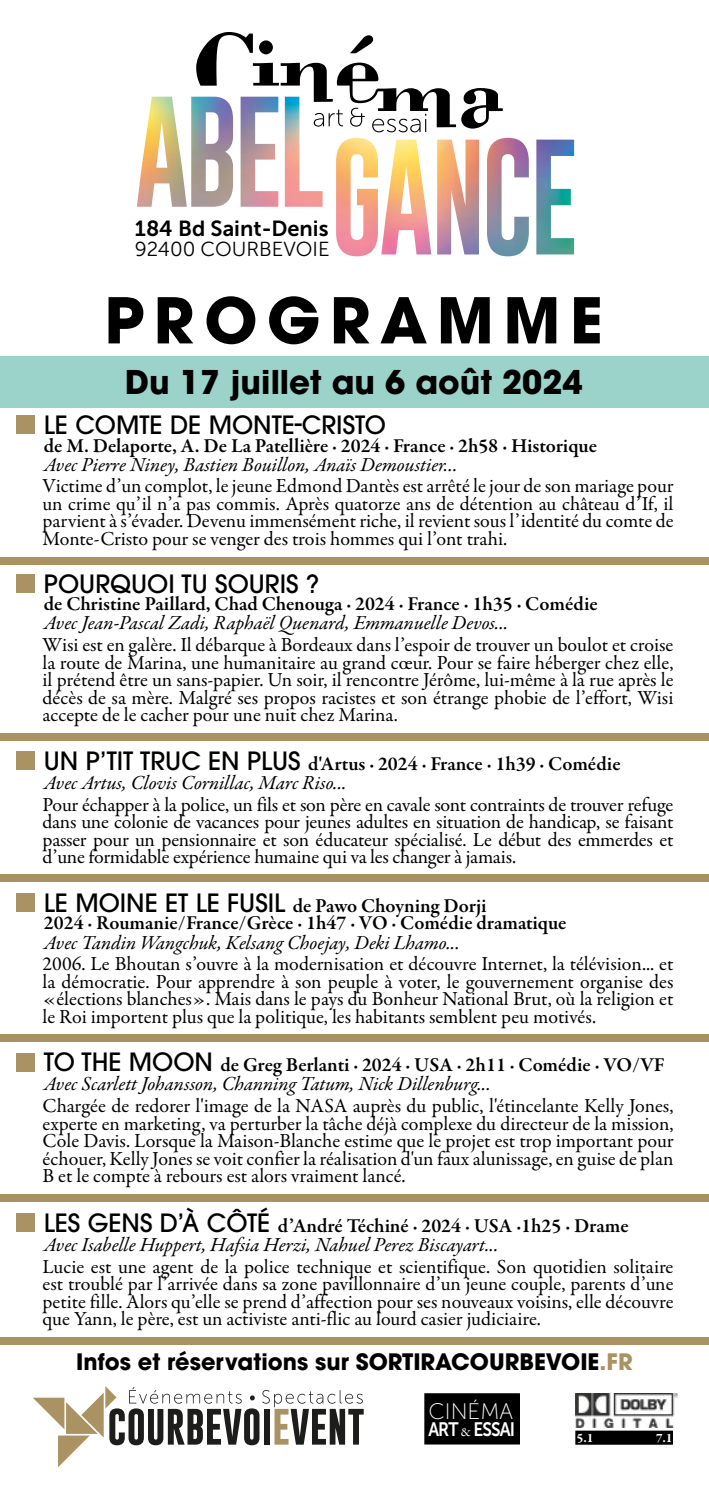
<style>
.page{position:relative;width:709px;height:1489px;background:#fff}
.page>*{position:absolute;margin:0;border:0;box-sizing:border-box;transform-origin:0 0}
.t1{font:700 62.5px "ITC Avant Garde Pro";letter-spacing:.15em;color:#000}
.t2{font:700 32.5px "ITC Avant Garde Pro";color:#000}
.t3{font:500 25px "ITC Avant Garde Pro";color:#000}
.t4{font:700 22.5px "ITC Avant Garde Pro";color:#000}
.t5{font:22.5px "Museo Sans 100";color:#fff}
.t6{font:21.75px "Museo Sans 700";color:#000}
.t7{font:20.25px "Museo Sans 300";color:#000}
.t8{font:20px/17.5px "Garamond Premr Pro";letter-spacing:-.005em;color:#000;text-align:justify}
.t9{font:italic 20px "Garamond Premr Pro";color:#000}
.t10{font:600 20px/17.5px "Garamond Premr Pro";color:#000}
.t11{font:19.5px "Museo Sans 700";letter-spacing:-.05em;color:#fff;scale:.87 1}
.t12{font:700 13.25px "Garamond Premr Pro";color:#fff}
.s1{font-family:"ITC Avant Garde Pro";font-weight:500;font-size:25px}
.s2{font-weight:600}
.s3{color:#ab9262}
.s4{font-family:"Garamond Premr Pro";font-size:13px}
</style>
<div class="page">
<div style="left:0;top:356px;width:709px;height:51px;background:#9bd2c9"></div>
<img style="left:137px;top:97px;width:50px;height:110px">
<img style="left:191px;top:97px;width:42px;height:110px">
<img style="left:240px;top:132px;width:38px;height:75px">
<img style="left:285px;top:132px;width:37px;height:75px">
<img style="left:336px;top:138px;width:42px;height:118px">
<img style="left:381px;top:140px;width:50px;height:114px">
<img style="left:437px;top:140px;width:42px;height:114px">
<img style="left:487px;top:138px;width:42px;height:118px">
<img style="left:536px;top:140px;width:38px;height:114px">
<svg style="left:196px;top:32px;width:307px;height:100px"></svg>
<svg style="left:33px;top:1386px;width:331px;height:80px"></svg>
<img style="left:575px;top:1393px;width:102px;height:34px">
<div style="left:576px;top:1431px;width:96px;height:12px;background:#000"></div>
<div style="left:575px;top:1430px;width:98px;height:14px;border:1px solid #000"></div>
<div style="left:425px;top:1393px;width:94px;height:50px;background:#000"></div>
<div style="left:424px;top:1392px;width:96px;height:52px;border:1px solid #000"></div>
<div style="left:0;top:557px;width:709px;height:7px;background:#ab9262"></div>
<div style="left:16px;top:415px;width:19px;height:19px;background:#ab9262"></div>
<div style="left:0;top:1034px;width:709px;height:7px;background:#ab9262"></div>
<div style="left:16px;top:893px;width:19px;height:18px;background:#ab9262"></div>
<div style="left:0;top:1336px;width:709px;height:7px;background:#ab9262"></div>
<div style="left:16px;top:1213px;width:19px;height:18px;background:#ab9262"></div>
<div style="left:0;top:1193px;width:709px;height:8px;background:#ab9262"></div>
<div style="left:16px;top:1052px;width:19px;height:19px;background:#ab9262"></div>
<div style="left:0;top:733px;width:709px;height:7px;background:#ab9262"></div>
<div style="left:16px;top:574px;width:19px;height:18px;background:#ab9262"></div>
<div style="left:0;top:874px;width:709px;height:7px;background:#ab9262"></div>
<div style="left:16px;top:751px;width:19px;height:18px;background:#ab9262"></div>
<p class="t6" style="left:135px;top:216px;width:195px">184 Bd Saint-Denis</p>
<p class="t7" style="left:135px;top:238px;width:196px">92400 COURBEVOIE</p>
<h1 class="t1" style="left:104px;top:278px;width:500px">PROGRAMME</h1>
<h2 class="t2" style="left:125px;top:360px;width:459px">Du 17 juillet au 6 août 2024</h2>
<p class="t3" style="left:44px;top:409px;width:344px">LE COMTE DE MONTE-CRISTO</p>
<p class="t10" style="left:44px;top:437px;width:554px">de M. Delaporte, A. De La Patellière · 2024 · France · 2h58 · Historique</p>
<p class="t8" style="left:43px;top:478px;width:632px">Victime d’un complot, le jeune Edmond Dantès est arrêté le jour de son mariage pour un crime qu’il n’a pas commis. Après quatorze ans de détention au château d’If, il parvient à s’évader. Devenu immensément riche, il revient sous l’identité du comte de Monte-Cristo pour se venger des trois hommes qui l’ont trahi.</p>
<p class="t9" style="left:44px;top:452px;width:415px">Avec Pierre Niney, Bastien Bouillon, Anaïs Demoustier...</p>
<p class="t3" style="left:44px;top:567px;width:277px">POURQUOI TU SOURIS ?</p>
<p class="t10" style="left:44px;top:595px;width:555px">de Christine Paillard, Chad Chenouga · 2024 · France · 1h35 · Comédie</p>
<p class="t8" style="left:43px;top:636px;width:632px">Wisi est en galère. Il débarque à Bordeaux dans l’espoir de trouver un boulot et croise la route de Marina, une humanitaire au grand cœur. Pour se faire héberger chez elle, il prétend être un sans-papier. Un soir, il rencontre Jérôme, lui-même à la rue après le décès de sa mère. Malgré ses propos racistes et son étrange phobie de l’effort, Wisi accepte de le cacher pour une nuit chez Marina.</p>
<p class="t9" style="left:44px;top:610px;width:466px">Avec Jean-Pascal Zadi, Raphaël Quenard, Emmanuelle Devos...</p>
<p class="t8" style="left:43px;top:743px;width:632px;line-height:40.8px"><span class="s1">UN P’TIT TRUC EN PLUS</span> <span class="s2">d'Artus · 2024 · France · 1h39 · Comédie<br></span>Pour échapper à la police, un fils et son père en cavale sont contraints de trouver refuge</p>
<p class="t8" style="left:43px;top:813px;width:632px">dans une colonie de vacances pour jeunes adultes en situation de handicap, se faisant passer pour un pensionnaire et son éducateur spécialisé. Le début des emmerdes et d’une formidable expérience humaine qui va les changer à jamais.</p>
<p class="t9" style="left:44px;top:770px;width:304px">Avec Artus, Clovis Cornillac, Marc Riso...</p>
<p class="t10" style="left:44px;top:897px;width:524px"><span class="s1">LE MOINE ET LE FUSIL</span> de Pawo Choyning Dorji<br>2024 · Roumanie/France/Grèce · 1h47 · VO · Comédie dramatique</p>
<p class="t8" style="left:43px;top:955px;width:632px">2006. Le Bhoutan s’ouvre à la modernisation et découvre Internet, la télévision... et la démocratie. Pour apprendre à son peuple à voter, le gouvernement organise des «élections blanches». Mais dans le pays du Bonheur National Brut, où la religion et le Roi importent plus que la politique, les habitants semblent peu motivés.</p>
<p class="t9" style="left:44px;top:929px;width:417px">Avec Tandin Wangchuk, Kelsang Choejay, Deki Lhamo...</p>
<p class="t8" style="left:43px;top:1045px;width:632px;line-height:40.8px"><span class="s1">TO THE MOON</span> <span class="s2">de Greg Berlanti · 2024 · USA · 2h11 · Comédie · VO/VF<br></span>Chargée de redorer l'image de la NASA auprès du public, l'étincelante Kelly Jones,</p>
<p class="t8" style="left:43px;top:1114px;width:632px">experte en marketing, va perturber la tâche déjà complexe du directeur de la mission, Cole Davis. Lorsque la Maison-Blanche estime que le projet est trop important pour échouer, Kelly Jones se voit confier la réalisation d'un faux alunissage, en guise de plan B et le compte à rebours est alors vraiment lancé.</p>
<p class="t9" style="left:44px;top:1071px;width:448px">Avec Scarlett Johansson, Channing Tatum, Nick Dillenburg...</p>
<p class="t8" style="left:43px;top:1205px;width:632px;line-height:40.8px"><span class="s1">LES GENS D’À CÔTÉ</span> <span class="s2">d’André Téchiné · 2024 · USA ·1h25 · Drame<br></span>Lucie est une agent de la police technique et scientifique. Son quotidien solitaire</p>
<p class="t8" style="left:43px;top:1275px;width:632px">est troublé par l’arrivée dans sa zone pavillonnaire d’un jeune couple, parents d’une petite fille. Alors qu’elle se prend d’affection pour ses nouveaux voisins, elle découvre que Yann, le père, est un activiste anti-flic au lourd casier judiciaire.</p>
<p class="t9" style="left:44px;top:1232px;width:456px">Avec Isabelle Huppert, Hafsia Herzi, Nahuel Perez Biscayart...</p>
<p class="t4" style="left:76px;top:1346px;width:558px">Infos et réservations sur SORTIRACOURBEVOIE<span class="s3">.FR</span></p>
<p class="t5" style="left:428px;top:1398px;width:86px">CINÉMA</p>
<p class="t11" style="left:428px;top:1418px;width:101px">ART <span class="s4">&amp;</span> ESSAI</p>
<p class="t12" style="left:576px;top:1429px;width:18px">5.1</p>
<p class="t12" style="left:656px;top:1429px;width:18px">7.1</p>
</div>
